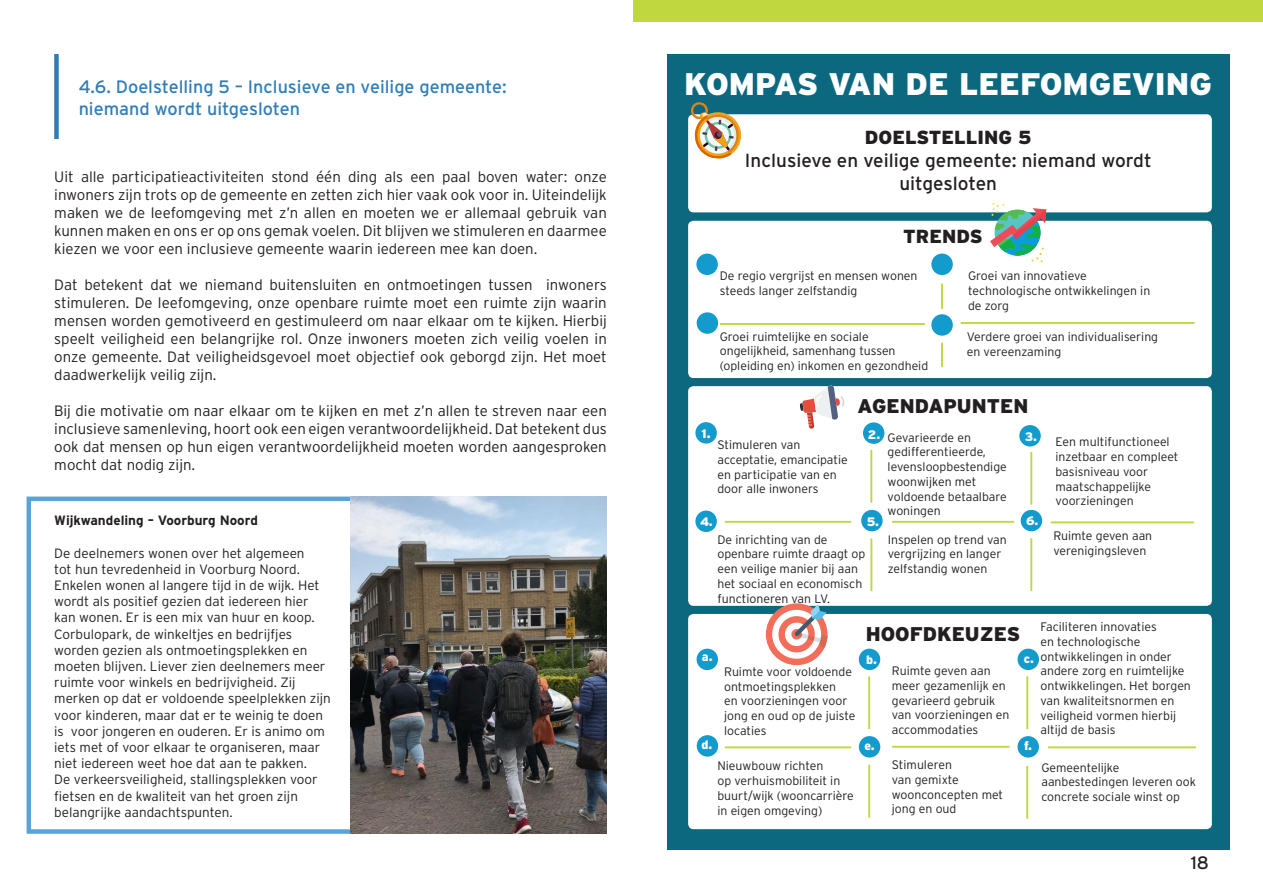
<style>
.page{position:relative;width:1263px;height:893px;background:#fff}
.page>*{position:absolute;margin:0;border:0;box-sizing:border-box;transform-origin:0 0}
.t1{font:900 31.2px "Interstate";color:#fff}
.t2{font:900 19.8px "Interstate";color:#231f20}
.t3{font:18.9px/22.6px "Interstate";color:#231f20;text-align:center}
.t4{font:900 18.9px "Interstate";color:#231f20}
.t5{font:18px/21.6px "Interstate";color:#2f7eb7}
.t6{font:18px "Interstate";color:#231f20}
.t7{font:300 15px/18px "Interstate";color:#231f20;text-align:justify}
.t8{font:300 13.5px/16.2px "Interstate";color:#231f20}
.t9{font:700 13.5px "Interstate";color:#231f20}
.t10{font:300 12.3px/14.7px "Interstate";color:#231f20}
.t11{font:900 12.3px "Interstate";color:#fff}
</style>
<div class="page">
<div style="left:633px;top:0;width:630px;height:21px;background:#c0d740"></div>
<div style="left:54px;top:54px;width:5px;height:85px;background:#2f7eb7"></div>
<div style="left:27px;top:497px;width:578px;height:337px;border:4px solid #58a4da"></div>
<img style="left:351px;top:497px;width:256px;height:337px">
<div style="left:667px;top:54px;width:562px;height:796px;background:#0b687f"></div>
<div style="left:688px;top:114px;width:524px;height:98px;background:#fff;border-radius:5px"></div>
<div style="left:688px;top:386px;width:524px;height:220px;background:#fff;border-radius:5px"></div>
<hr style="left:870px;top:450px;width:2px;height:53px;background:#c0d740">
<hr style="left:725px;top:521px;width:126px;height:2px;background:#c0d740">
<hr style="left:892px;top:521px;width:122px;height:2px;background:#c0d740">
<hr style="left:870px;top:538px;width:2px;height:53px;background:#c0d740">
<hr style="left:1051px;top:521px;width:143px;height:2px;background:#c0d740">
<hr style="left:1030px;top:538px;width:2px;height:53px;background:#c0d740">
<div style="left:695px;top:422px;width:22px;height:22px;background:#129bcc;border-radius:50%"></div>
<div style="left:863px;top:422px;width:21px;height:22px;background:#129bcc;border-radius:50%"></div>
<div style="left:1019px;top:425px;width:22px;height:21px;background:#129bcc;border-radius:50%"></div>
<div style="left:695px;top:511px;width:22px;height:21px;background:#129bcc;border-radius:50%"></div>
<div style="left:861px;top:510px;width:22px;height:21px;background:#129bcc;border-radius:50%"></div>
<div style="left:1021px;top:510px;width:21px;height:21px;background:#129bcc;border-radius:50%"></div>
<div style="left:688px;top:614px;width:524px;height:215px;background:#fff;border-radius:5px"></div>
<hr style="left:868px;top:676px;width:2px;height:53px;background:#c0d740">
<hr style="left:725px;top:746px;width:126px;height:2px;background:#c0d740">
<hr style="left:1048px;top:746px;width:148px;height:2px;background:#c0d740">
<hr style="left:868px;top:765px;width:2px;height:53px;background:#c0d740">
<hr style="left:892px;top:746px;width:117px;height:2px;background:#c0d740">
<hr style="left:1026px;top:766px;width:2px;height:53px;background:#c0d740">
<div style="left:696px;top:649px;width:22px;height:21px;background:#129bcc;border-radius:50%"></div>
<div style="left:859px;top:649px;width:21px;height:21px;background:#129bcc;border-radius:50%"></div>
<div style="left:1017px;top:649px;width:22px;height:21px;background:#129bcc;border-radius:50%"></div>
<div style="left:697px;top:735px;width:21px;height:22px;background:#129bcc;border-radius:50%"></div>
<div style="left:859px;top:736px;width:21px;height:21px;background:#129bcc;border-radius:50%"></div>
<div style="left:1017px;top:736px;width:22px;height:21px;background:#129bcc;border-radius:50%"></div>
<hr style="left:1026px;top:676px;width:2px;height:53px;background:#c0d740">
<div style="left:688px;top:221px;width:524px;height:157px;background:#fff;border-radius:5px"></div>
<div style="left:696px;top:254px;width:22px;height:21px;background:#129bcc;border-radius:50%"></div>
<div style="left:931px;top:254px;width:22px;height:21px;background:#129bcc;border-radius:50%"></div>
<div style="left:697px;top:312px;width:21px;height:22px;background:#129bcc;border-radius:50%"></div>
<div style="left:931px;top:314px;width:22px;height:22px;background:#129bcc;border-radius:50%"></div>
<hr style="left:941px;top:284px;width:2px;height:25px;background:#c0d740">
<hr style="left:720px;top:323px;width:205px;height:2px;background:#c0d740">
<hr style="left:941px;top:343px;width:2px;height:24px;background:#c0d740">
<hr style="left:961px;top:322px;width:233px;height:2px;background:#c0d740">
<svg style="left:690px;top:102px;width:53px;height:57px"></svg>
<svg style="left:990px;top:203px;width:56px;height:59px"></svg>
<svg style="left:800px;top:385px;width:45px;height:44px"></svg>
<svg style="left:766px;top:603px;width:61px;height:62px"></svg>
<hr style="left:1030px;top:452px;width:2px;height:53px;background:#c0d740">
<p class="t5" style="left:79px;top:76px;width:430px">4.6. Doelstelling 5 – Inclusieve en veilige gemeente: niemand wordt uitgesloten</p>
<p class="t7" style="left:54px;top:168px;width:554px">Uit alle participatieactiviteiten stond één ding als een paal boven water: onze inwoners zijn trots op de gemeente en zetten zich hier vaak ook voor in. Uiteindelijk maken we de leefomgeving met z’n allen en moeten we er allemaal gebruik van kunnen maken en ons er op ons gemak voelen. Dit blijven we stimuleren en daarmee kiezen we voor een inclusieve gemeente waarin iedereen mee kan doen.</p>
<p class="t7" style="left:54px;top:276px;width:554px">Dat betekent dat we niemand buitensluiten en ontmoetingen tussen inwoners stimuleren. De leefomgeving, onze openbare ruimte moet een ruimte zijn waarin mensen worden gemotiveerd en gestimuleerd om naar elkaar om te kijken. Hierbij speelt veiligheid een belangrijke rol. Onze inwoners moeten zich veilig voelen in onze gemeente. Dat veiligheidsgevoel moet objectief ook geborgd zijn. Het moet daadwerkelijk veilig zijn.</p>
<p class="t7" style="left:54px;top:402px;width:554px">Bij die motivatie om naar elkaar om te kijken en met z’n allen te streven naar een inclusieve samenleving, hoort ook een eigen verantwoordelijkheid. Dat betekent dus ook dat mensen op hun eigen verantwoordelijkheid moeten worden aangesproken mocht dat nodig zijn.</p>
<p class="t9" style="left:54px;top:512px;width:205px">Wijkwandeling – Voorburg Noord</p>
<p class="t8" style="left:54px;top:545px;width:278px">De deelnemers wonen over het algemeen<br>tot hun tevredenheid in Voorburg Noord.<br>Enkelen wonen al langere tijd in de wijk. Het wordt als positief gezien dat iedereen hier kan wonen. Er is een mix van huur en koop.<br>Corbulopark, de winkeltjes en bedrijfjes worden gezien als ontmoetingsplekken en moeten blijven. Liever zien deelnemers meer ruimte voor winkels en bedrijvigheid. Zij merken op dat er voldoende speelplekken zijn voor kinderen, maar dat er te weinig te doen is voor jongeren en ouderen. Er is animo om iets met of voor elkaar te organiseren, maar niet iedereen weet hoe dat aan te pakken.<br>De verkeersveiligheid, stallingsplekken voor fietsen en de kwaliteit van het groen zijn belangrijke aandachtspunten.</p>
<p class="t1" style="left:684px;top:65px;width:529px">KOMPAS VAN DE LEEFOMGEVING</p>
<p class="t4" style="left:865px;top:126px;width:168px">DOELSTELLING 5</p>
<p class="t3" style="left:745px;top:149px;width:408px">Inclusieve en veilige gemeente: niemand wordt uitgesloten</p>
<p class="t4" style="left:903px;top:225px;width:81px">TRENDS</p>
<p class="t10" style="left:720px;top:268px;width:199px">De regio vergrijst en mensen wonen steeds langer zelfstandig</p>
<p class="t10" style="left:720px;top:329px;width:210px">Groei ruimtelijke en sociale ongelijkheid, samenhang tussen (opleiding en) inkomen en gezondheid</p>
<p class="t10" style="left:968px;top:268px;width:184px">Groei van innovatieve technologische ontwikkelingen in de zorg</p>
<p class="t10" style="left:967px;top:329px;width:193px">Verdere groei van individualisering en vereenzaming</p>
<p class="t2" style="left:857px;top:394px;width:172px">AGENDAPUNTEN</p>
<p class="t11" style="left:701px;top:426px;width:11px">1.</p>
<p class="t11" style="left:868px;top:427px;width:14px">2.</p>
<p class="t11" style="left:1025px;top:429px;width:14px">3.</p>
<p class="t10" style="left:887px;top:430px;width:121px">Gevarieerde en gedifferentieerde, levensloopbestendige woonwijken met voldoende betaalbare woningen</p>
<p class="t10" style="left:717px;top:437px;width:132px">Stimuleren van acceptatie, emancipatie en participatie van en door alle inwoners</p>
<p class="t10" style="left:1055px;top:435px;width:124px">Een multifunctioneel inzetbaar en compleet basisniveau voor maatschappelijke voorzieningen</p>
<p class="t10" style="left:888px;top:532px;width:121px">Inspelen op trend van vergrijzing en langer zelfstandig wonen</p>
<p class="t11" style="left:700px;top:514px;width:14px">4.</p>
<p class="t11" style="left:867px;top:515px;width:14px">5.</p>
<p class="t11" style="left:1026px;top:514px;width:14px">6.</p>
<p class="t10" style="left:717px;top:532px;width:150px">De inrichting van de openbare ruimte draagt op een veilige manier bij aan het sociaal en economisch functioneren van LV.</p>
<p class="t10" style="left:1053px;top:528px;width:100px">Ruimte geven aan verenigingsleven</p>
<p class="t10" style="left:1040px;top:619px;width:152px">Faciliteren innovaties<br>en technologische ontwikkelingen in onder andere zorg en ruimtelijke ontwikkelingen. Het borgen van kwaliteitsnormen en veiligheid vormen hierbij altijd de basis</p>
<p class="t2" style="left:866px;top:622px;width:156px">HOOFDKEUZES</p>
<p class="t11" style="left:702px;top:650px;width:12px">a.</p>
<p class="t11" style="left:866px;top:652px;width:12px">b.</p>
<p class="t11" style="left:1024px;top:651px;width:12px">c.</p>
<p class="t10" style="left:892px;top:663px;width:119px">Ruimte geven aan meer gezamenlijk en gevarieerd gebruik van voorzieningen en accommodaties</p>
<p class="t10" style="left:724px;top:664px;width:133px">Ruimte voor voldoende ontmoetingsplekken<br>en voorzieningen voor jong en oud op de juiste locaties</p>
<p class="t11" style="left:701px;top:738px;width:12px">d.</p>
<p class="t11" style="left:864px;top:738px;width:12px">e.</p>
<p class="t11" style="left:1024px;top:738px;width:9px">f.</p>
<p class="t10" style="left:892px;top:757px;width:113px">Stimuleren<br>van gemixte woonconcepten met jong en oud</p>
<p class="t10" style="left:717px;top:759px;width:138px">Nieuwbouw richten<br>op verhuismobiliteit in buurt/wijk (wooncarrière in eigen omgeving)</p>
<p class="t10" style="left:1041px;top:760px;width:156px">Gemeentelijke aanbestedingen leveren ook concrete sociale winst op</p>
<h3 class="t6" style="left:1191px;top:852px;width:20px">18</h3>
</div>
